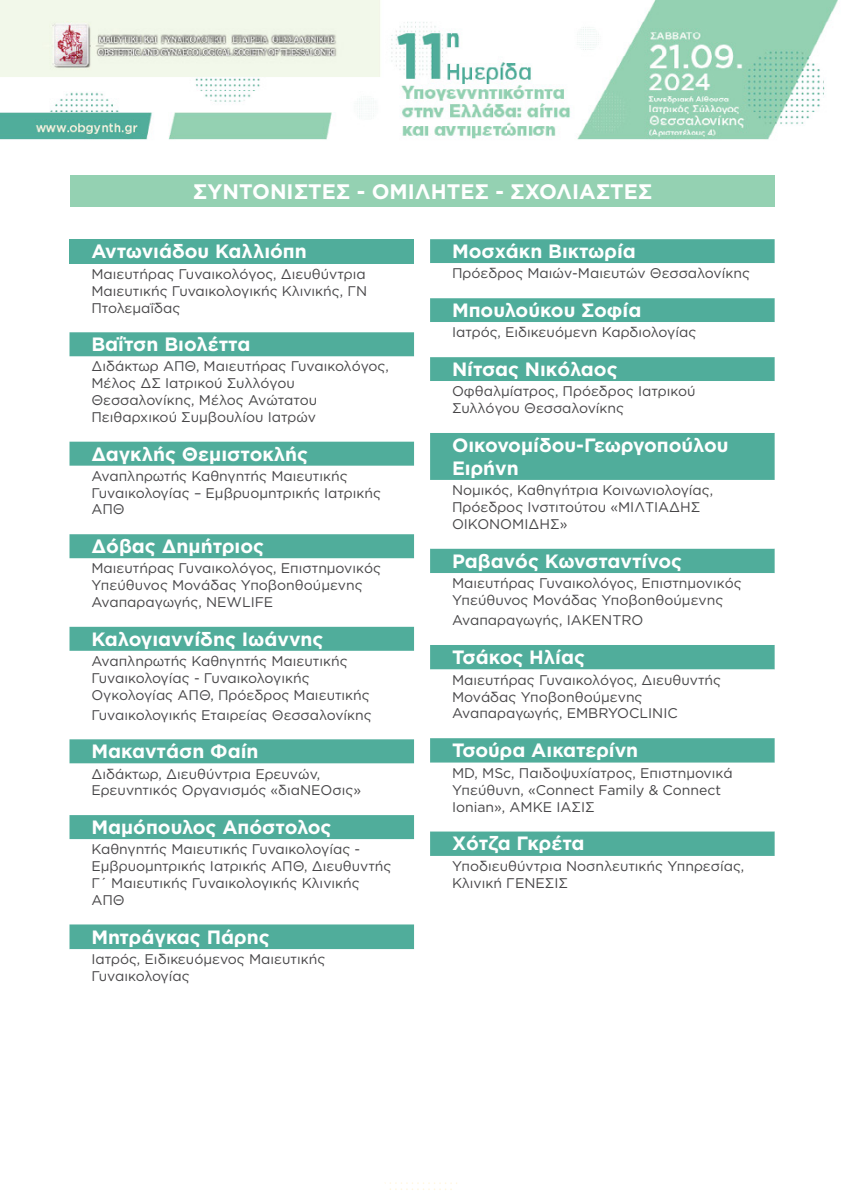
<style>
.page{position:relative;width:844px;height:1191px;background:#fff}
.page>*{position:absolute;margin:0;border:0;box-sizing:border-box;transform-origin:0 0}
.t1{font:700 21px "Gotham Greek";color:#fff}
.t2{font:700 19.25px/23.1px "Gotham Greek";color:#fff}
.t3{font:14px/16.8px "Gotham Greek";color:#464547}
</style>
<div class="page">
<svg style="left:384px;top:1182px;width:73px;height:8px"></svg>
<img style="left:0;top:0;width:838px;height:856px">
<div style="left:69px;top:239px;width:345px;height:25px;background:#50ad9b"></div>
<svg style="left:69px;top:332px;width:345px;height:617px"></svg>
<svg style="left:69px;top:949px;width:345px;height:1px"></svg>
<div style="left:430px;top:239px;width:344px;height:24px;background:#50ad9b"></div>
<svg style="left:430px;top:263px;width:344px;height:593px"></svg>
<div style="left:70px;top:176px;width:704px;height:31px;background:#94d1b2"></div>
<h1 class="t1" style="left:193px;top:179px;width:461px">ΣΥΝΤΟΝΙΣΤΕΣ - ΟΜΙΛΗΤΕΣ - ΣΧΟΛΙΑΣΤΕΣ</h1>
<h2 class="t2" style="left:91px;top:239px;width:217px">Αντωνιάδου Καλλιόπη</h2>
<p class="t3" style="left:91px;top:265px;width:277px;text-align:justify">Μαιευτήρας Γυναικολόγος, Διευθύντρια Μαιευτικής Γυναικολογικής Κλινικής, ΓΝ Πτολεμαΐδας</p>
<h2 class="t2" style="left:91px;top:332px;width:160px">Βαΐτση Βιολέττα</h2>
<p class="t3" style="left:91px;top:358px;width:299px">Διδάκτωρ ΑΠΘ, Μαιευτήρας Γυναικολόγος,<br>Μέλος ΔΣ Ιατρικού Συλλόγου<br>Θεσσαλονίκης, Μέλος Ανώτατου<br>Πειθαρχικού Συμβουλίου Ιατρών</p>
<h2 class="t2" style="left:91px;top:442px;width:218px">Δαγκλής Θεμιστοκλής</h2>
<p class="t3" style="left:91px;top:467px;width:291px">Αναπληρωτής Καθηγητής Μαιευτικής<br>Γυναικολογίας – Εμβρυομητρικής Ιατρικής<br>ΑΠΘ</p>
<h2 class="t2" style="left:91px;top:534px;width:174px">Δόβας Δημήτριος</h2>
<p class="t3" style="left:91px;top:560px;width:291px">Μαιευτήρας Γυναικολόγος, Επιστημονικός<br>Υπεύθυνος Μονάδας Υποβοηθούμενης<br>Αναπαραγωγής, NEWLIFE</p>
<h2 class="t2" style="left:91px;top:627px;width:234px">Καλογιαννίδης Ιωάννης</h2>
<p class="t3" style="left:91px;top:652px;width:280px">Αναπληρωτής Καθηγητής Μαιευτικής<br>Γυναικολογίας - Γυναικολογικής<br>Ογκολογίας ΑΠΘ, Πρόεδρος Μαιευτικής</p>
<p class="t3" style="left:91px;top:706px;width:282px">Γυναικολογικής Εταιρείας Θεσσαλονίκης</p>
<h2 class="t2" style="left:91px;top:739px;width:169px">Μακαντάση Φαίη</h2>
<p class="t3" style="left:91px;top:765px;width:271px">Διδάκτωρ, Διευθύντρια Ερευνών,<br>Ερευνητικός Οργανισμός «διαΝΕΟσις»</p>
<h2 class="t2" style="left:91px;top:815px;width:241px">Μαμόπουλος Απόστολος</h2>
<p class="t3" style="left:91px;top:840px;width:301px">Καθηγητής Μαιευτικής Γυναικολογίας -<br>Εμβρυομητρικής Ιατρικής ΑΠΘ, Διευθυντής<br>Γ΄ Μαιευτικής Γυναικολογικής Κλινικής<br>ΑΠΘ</p>
<h2 class="t2" style="left:91px;top:924px;width:180px">Μητράγκας Πάρης</h2>
<p class="t3" style="left:91px;top:950px;width:235px">Ιατρός, Ειδικευόμενος Μαιευτικής<br>Γυναικολογίας</p>
<h2 class="t2" style="left:452px;top:239px;width:185px">Μοσχάκη Βικτωρία</h2>
<p class="t3" style="left:452px;top:265px;width:299px">Πρόεδρος Μαιών-Μαιευτών Θεσσαλονίκης</p>
<h2 class="t2" style="left:452px;top:298px;width:191px">Μπουλούκου Σοφία</h2>
<p class="t3" style="left:452px;top:324px;width:246px">Ιατρός, Ειδικευόμενη Καρδιολογίας</p>
<h2 class="t2" style="left:452px;top:357px;width:167px">Νίτσας Νικόλαος</h2>
<p class="t3" style="left:452px;top:383px;width:245px">Οφθαλμίατρος, Πρόεδρος Ιατρικού<br>Συλλόγου Θεσσαλονίκης</p>
<h2 class="t2" style="left:452px;top:433px;width:278px">Οικονομίδου-Γεωργοπούλου<br>Ειρήνη</h2>
<p class="t3" style="left:452px;top:481px;width:262px">Νομικός, Καθηγήτρια Κοινωνιολογίας,<br>Πρόεδρος Ινστιτούτου «MIΛTIAΔHΣ<br>OIKONOMIΔHΣ»</p>
<h2 class="t2" style="left:452px;top:548px;width:232px">Ραβανός Κωνσταντίνος</h2>
<p class="t3" style="left:452px;top:575px;width:291px">Μαιευτήρας Γυναικολόγος, Επιστημονικός<br>Υπεύθυνος Μονάδας Υποβοηθούμενης</p>
<p class="t3" style="left:452px;top:611px;width:193px">Αναπαραγωγής, IAKENTRO</p>
<h2 class="t2" style="left:452px;top:645px;width:135px">Τσάκος Ηλίας</h2>
<p class="t3" style="left:452px;top:671px;width:270px">Μαιευτήρας Γυναικολόγος, Διευθυντής<br>Μονάδας Υποβοηθούμενης<br>Αναπαραγωγής, EMBRYOCLINIC</p>
<h2 class="t2" style="left:452px;top:738px;width:188px">Τσούρα Αικατερίνη</h2>
<p class="t3" style="left:452px;top:764px;width:282px">MD, MSc, Παιδοψυχίατρος, Επιστημονικά<br>Υπεύθυνη, «Connect Family &amp; Connect<br>Ionian», ΑΜΚΕ ΙΑΣΙΣ</p>
<h2 class="t2" style="left:452px;top:831px;width:134px">Χότζα Γκρέτα</h2>
<p class="t3" style="left:452px;top:857px;width:294px">Υποδιευθύντρια Νοσηλευτικής Υπηρεσίας,<br>Κλινική ΓΕΝΕΣΙΣ</p>
</div>
